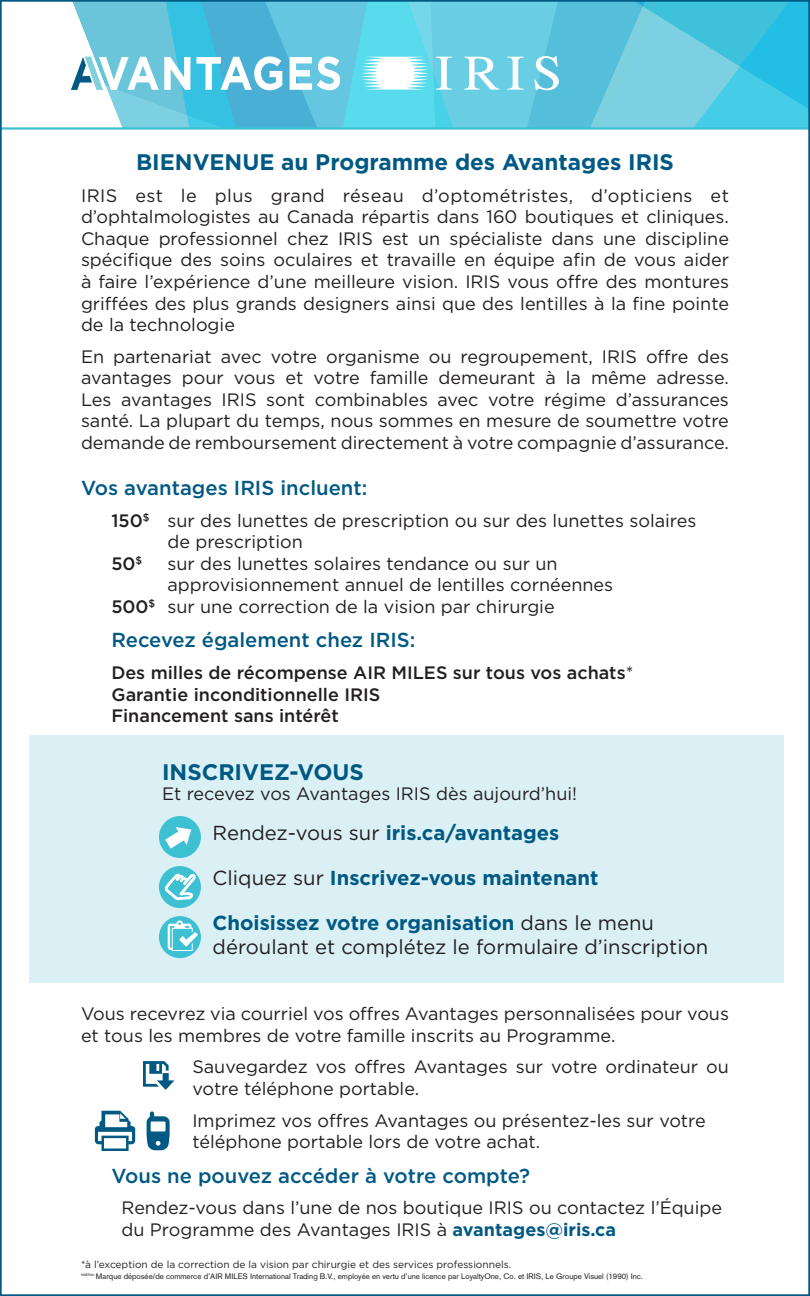
<style>
.page{position:relative;width:810px;height:1296px;background:#fff}
.page>*{position:absolute;margin:0;border:0;box-sizing:border-box;transform-origin:0 0}
.t1{font:700 22.5px "Gotham";color:#005983}
.t2{font:700 20.25px/44.6px "Gotham";color:#005983}
.t3{font:500 20.25px "Gotham";color:#005983}
.t4{font:20.25px "Gotham";color:#231f20}
.t5{font:18px/21.6px "Gotham";color:#231f20}
.t6{font:500 18px/21.6px "Gotham";color:#231f20}
.t7{font:10.12px "Gotham";color:#231f20}
.t8{font:7.88px "Akzidenz Grotesk";color:#231f20}
.s1{font-weight:500}
.s2{font-weight:400}
.s3{font-weight:400;color:#231f20}
.s4{font-weight:700;color:#005983}
</style>
<div class="page">
<div style="left:29px;top:735px;width:755px;height:248px;background:#daf0f4"></div>
<svg style="left:3px;top:127px;width:804px;height:3px;background:#64cddb"></svg>
<svg style="left:44px;top:3px;width:763px;height:125px;background:#6fcee4"></svg>
<svg style="left:143px;top:1061px;width:31px;height:29px"></svg>
<svg style="left:95px;top:1111px;width:40px;height:40px"></svg>
<svg style="left:147px;top:1111px;width:23px;height:39px"></svg>
<div style="left:159px;top:816px;width:42px;height:42px;background:#3dc1d2;border-radius:50%"></div>
<svg style="left:165px;top:827px;width:26px;height:22px"></svg>
<div style="left:159px;top:866px;width:42px;height:42px;background:#3dc1d2;border-radius:50%"></div>
<svg style="left:162px;top:866px;width:39px;height:42px"></svg>
<div style="left:159px;top:916px;width:42px;height:42px;background:#3dc1d2;border-radius:50%"></div>
<svg style="left:168px;top:920px;width:30px;height:31px"></svg>
<p class="t1" style="left:136px;top:147px;width:539px">BIENVENUE au Programme des Avantages IRIS</p>
<p class="t5" style="left:81px;top:184px;width:650px;text-align:justify">IRIS est le plus grand réseau d’optométristes, d’opticiens et d’ophtalmologistes au Canada répartis dans 160 boutiques et cliniques.<br>Chaque professionnel chez IRIS est un spécialiste dans une discipline spécifique des soins oculaires et travaille en équipe afin de vous aider à faire l’expérience d’une meilleure vision. IRIS vous offre des montures griffées des plus grands designers ainsi que des lentilles à la fine pointe de la technologie</p>
<p class="t5" style="left:81px;top:345px;width:650px;text-align:justify">En partenariat avec votre organisme ou regroupement, IRIS offre des avantages pour vous et votre famille demeurant à la même adresse.<br>Les avantages IRIS sont combinables avec votre régime d’assurances santé. La plupart du temps, nous sommes en mesure de soumettre votre demande de remboursement directement à votre compagnie d’assurance.</p>
<p class="t3" style="left:81px;top:474px;width:288px">Vos avantages IRIS incluent:</p>
<p class="t5" style="left:111px;top:509px;width:587px"><span class="s1">150</span><sup>$</sup> sur des lunettes de prescription ou sur des lunettes solaires</p>
<p class="t5" style="left:167px;top:531px;width:137px">de prescription</p>
<p class="t6" style="left:111px;top:552px;width:32px">50<sup>$</sup></p>
<p class="t5" style="left:167px;top:552px;width:392px">sur des lunettes solaires tendance ou sur un</p>
<p class="t5" style="left:167px;top:574px;width:447px">approvisionnement annuel de lentilles cornéennes</p>
<p class="t5" style="left:111px;top:595px;width:445px"><span class="s1">500</span><sup>$</sup> sur une correction de la vision par chirurgie</p>
<p class="t3" style="left:111px;top:627px;width:306px">Recevez également chez IRIS:</p>
<p class="t6" style="left:111px;top:662px;width:524px">Des milles de récompense AIR MILES sur tous vos achats<span class="s2">*<br></span>Garantie inconditionnelle IRIS<br>Financement sans intérêt</p>
<p class="t1" style="left:162px;top:757px;width:204px">INSCRIVEZ-VOUS</p>
<p class="t5" style="left:162px;top:782px;width:417px">Et recevez vos Avantages IRIS dès aujourd’hui!</p>
<p class="t2" style="left:213px;top:811px;width:348px"><span class="s3">Rendez-vous sur</span> iris.ca/avantages</p>
<p class="t2" style="left:213px;top:855px;width:443px"><span class="s3">Cliquez sur</span> Inscrivez-vous maintenant<br>Choisissez votre organisation <span class="s3">dans le menu</span></p>
<p class="t4" style="left:213px;top:934px;width:497px">déroulant et complétez le formulaire d’inscription</p>
<p class="t5" style="left:81px;top:1002px;width:650px">Vous recevrez via courriel vos offres Avantages personnalisées pour vous et tous les membres de votre famille inscrits au Programme.</p>
<p class="t5" style="left:192px;top:1056px;width:538px">Sauvegardez vos offres Avantages sur votre ordinateur ou votre téléphone portable.</p>
<p class="t5" style="left:192px;top:1109px;width:515px">Imprimez vos offres Avantages ou présentez-les sur votre téléphone portable lors de votre achat.</p>
<p class="t3" style="left:111px;top:1162px;width:420px">Vous ne pouvez accéder à votre compte?</p>
<p class="t5" style="left:122px;top:1197px;width:602px">Rendez-vous dans l’une de nos boutique IRIS ou contactez l’Équipe du Programme des Avantages IRIS à <span class="s4">avantages@iris.ca</span></p>
<p class="t7" style="left:81px;top:1258px;width:432px">*à l’exception de la correction de la vision par chirurgie et des services professionnels.</p>
<p class="t8" style="left:81px;top:1271px;width:564px"><sup>md/mc</sup> Marque déposée/de commerce d’AIR MILES International Trading B.V., employée en vertu d’une licence par LoyaltyOne, Co. et IRIS, Le Groupe Visuel (1990) Inc.</p>
</div>
